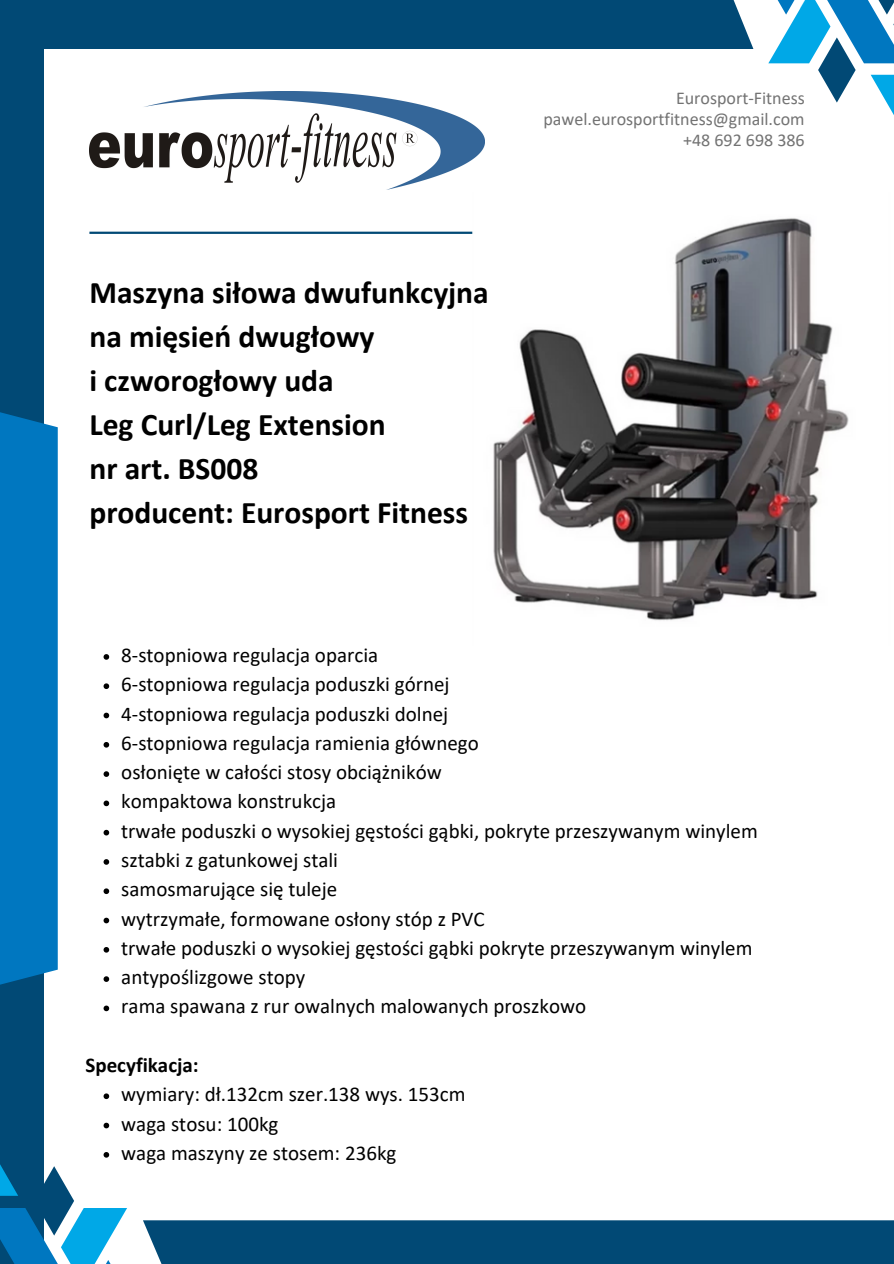
<style>
.page{position:relative;width:894px;height:1264px;background:#fff}
.page>*{position:absolute;margin:0;border:0;box-sizing:border-box;transform-origin:0 0}
.t1{font:700 31.5px/44px "Calibri";color:#000}
.t2{font:21px "Calibri";color:#000}
.t3{font:700 21px "Calibri";color:#000}
.t4{font:18px "Calibri";color:#737373}
</style>
<div class="page">
<svg style="left:768px;top:0;width:126px;height:115px"></svg>
<div style="left:0;top:40px;width:44px;height:1223px;background:#014975"></div>
<hr style="left:89px;top:232px;width:715px;height:2px;background:#014975">
<div style="left:0;top:0;width:753px;height:49px;background:#014975"></div>
<div style="left:143px;top:1220px;width:750px;height:43px;background:#014975"></div>
<div style="left:0;top:404px;width:58px;height:588px;background:#0077c0"></div>
<img style="left:89px;top:91px;width:396px;height:98px">
<img style="left:455px;top:218px;width:394px;height:403px">
<svg style="left:103px;top:654px;width:6px;height:5px"></svg>
<svg style="left:103px;top:683px;width:6px;height:6px"></svg>
<svg style="left:103px;top:712px;width:6px;height:6px"></svg>
<svg style="left:103px;top:742px;width:6px;height:5px"></svg>
<svg style="left:103px;top:771px;width:6px;height:6px"></svg>
<svg style="left:103px;top:800px;width:6px;height:6px"></svg>
<svg style="left:103px;top:829px;width:6px;height:6px"></svg>
<svg style="left:103px;top:859px;width:6px;height:5px"></svg>
<svg style="left:103px;top:888px;width:6px;height:6px"></svg>
<svg style="left:103px;top:917px;width:6px;height:6px"></svg>
<svg style="left:103px;top:947px;width:6px;height:5px"></svg>
<svg style="left:103px;top:976px;width:6px;height:5px"></svg>
<svg style="left:103px;top:1005px;width:6px;height:6px"></svg>
<svg style="left:103px;top:1093px;width:6px;height:6px"></svg>
<svg style="left:0;top:1122px;width:127px;height:141px"></svg>
<p class="t1" style="left:89px;top:273px;width:400px">Maszyna siłowa dwufunkcyjna na mięsień dwugłowy</p>
<p class="t1" style="left:89px;top:361px;width:246px">i czworogłowy uda</p>
<p class="t1" style="left:89px;top:405px;width:298px">Leg Curl/Leg Extension</p>
<p class="t1" style="left:89px;top:448px;width:170px">nr art. BS008</p>
<p class="t1" style="left:89px;top:492px;width:380px">producent: Eurosport Fitness</p>
<p class="t4" style="left:675px;top:91px;width:130px">Eurosport-Fitness</p>
<p class="t4" style="left:543px;top:111px;width:263px">pawel.eurosportfitness@gmail.com</p>
<p class="t4" style="left:683px;top:132px;width:123px">+48 692 698 386</p>
<p class="t2" style="left:121px;top:646px;width:258px">8-stopniowa regulacja oparcia</p>
<p class="t2" style="left:121px;top:675px;width:330px">6-stopniowa regulacja poduszki górnej</p>
<p class="t2" style="left:121px;top:704px;width:328px">4-stopniowa regulacja poduszki dolnej</p>
<p class="t2" style="left:121px;top:734px;width:359px">6-stopniowa regulacja ramienia głównego</p>
<p class="t2" style="left:121px;top:763px;width:322px">osłonięte w całości stosy obciążników</p>
<p class="t2" style="left:121px;top:792px;width:216px">kompaktowa konstrukcja</p>
<p class="t2" style="left:121px;top:822px;width:638px">trwałe poduszki o wysokiej gęstości gąbki, pokryte przeszywanym winylem</p>
<p class="t2" style="left:121px;top:851px;width:218px">sztabki z gatunkowej stali</p>
<p class="t2" style="left:121px;top:880px;width:217px">samosmarujące się tuleje</p>
<p class="t2" style="left:121px;top:909px;width:365px">wytrzymałe, formowane osłony stóp z PVC</p>
<p class="t2" style="left:121px;top:939px;width:632px">trwałe poduszki o wysokiej gęstości gąbki pokryte przeszywanym winylem</p>
<p class="t2" style="left:121px;top:968px;width:185px">antypoślizgowe stopy</p>
<p class="t2" style="left:121px;top:997px;width:466px">rama spawana z rur owalnych malowanych proszkowo</p>
<p class="t3" style="left:85px;top:1056px;width:115px">Specyfikacja:</p>
<p class="t2" style="left:121px;top:1085px;width:345px">wymiary: dł.132cm szer.138 wys. 153cm</p>
<p class="t2" style="left:121px;top:1114px;width:159px">waga stosu: 100kg</p>
<p class="t2" style="left:121px;top:1144px;width:276px">waga maszyny ze stosem: 236kg</p>
</div>
